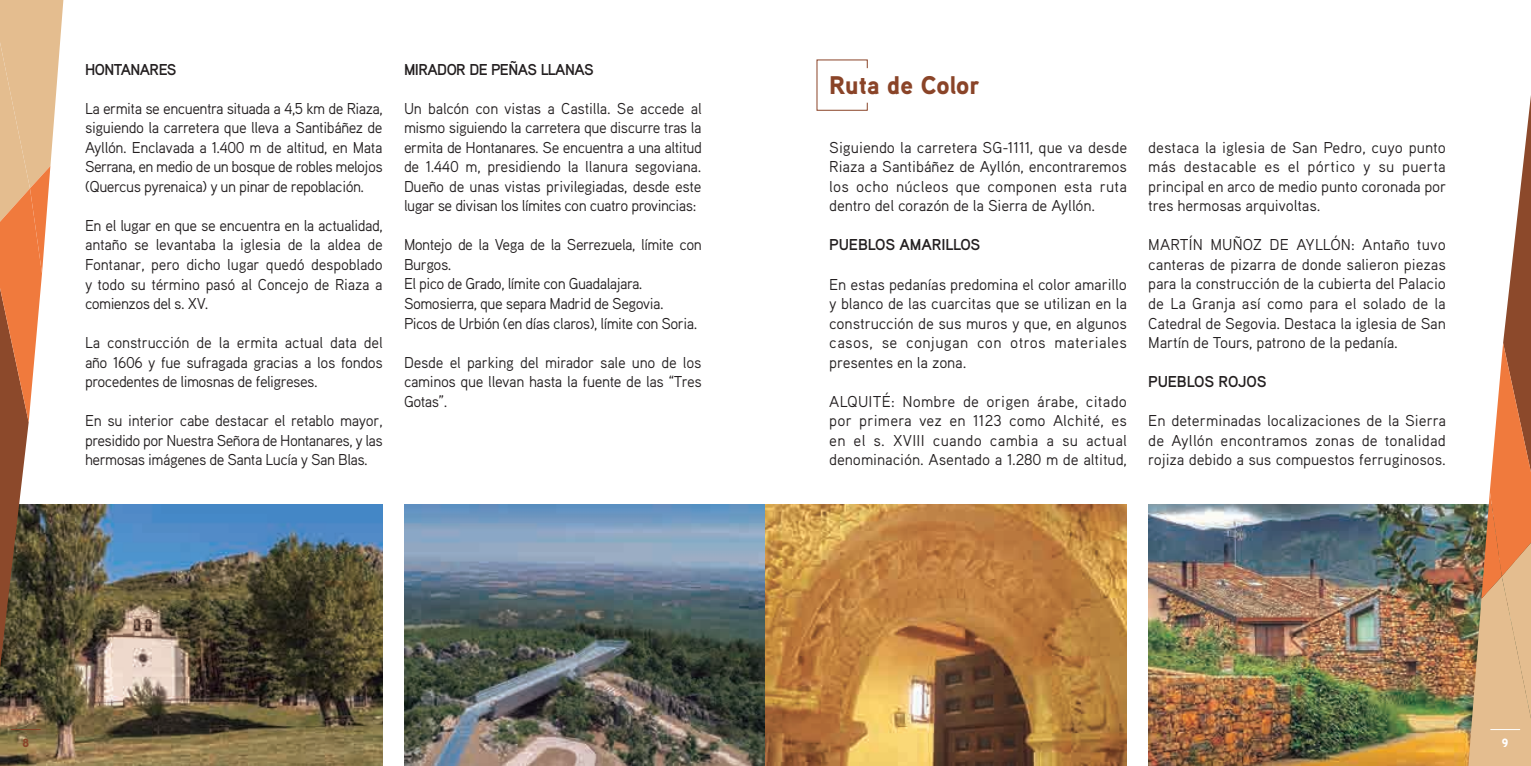
<style>
.page{position:relative;width:1531px;height:766px;background:#fff}
.page>*{position:absolute;margin:0;border:0;box-sizing:border-box;transform-origin:0 0}
.t1{font:900 25.5px "Aaux Pro";color:#8a4428}
.t2{font:15.75px/19.5px "Aaux Pro";letter-spacing:-.025em;color:#231f20;text-align:justify}
.t3{font:700 15.75px "Aaux Pro";letter-spacing:-.035em;color:#231f20}
.t4{font:700 15.75px "Aaux Pro";letter-spacing:-.01em;color:#231f20}
.t5{font:900 12px "Aaux Pro";color:#8a4428}
.t6{font:900 12px "Aaux Pro";color:#fff}
</style>
<div class="page">
<svg style="left:816px;top:59px;width:52px;height:52px"></svg>
<img style="left:64px;top:504px;width:319px;height:261px">
<img style="left:404px;top:504px;width:723px;height:261px">
<img style="left:1148px;top:504px;width:319px;height:261px">
<svg style="left:0;top:0;width:64px;height:765px"></svg>
<svg style="left:1467px;top:95px;width:64px;height:670px"></svg>
<hr style="left:11px;top:729px;width:30px;height:1px;background:#8a4428">
<hr style="left:1490px;top:729px;width:30px;height:1px;background:#fff">
<p class="t3" style="left:85px;top:59px;width:93px">HONTANARES</p>
<p class="t2" style="left:85px;top:98px;width:299px">La ermita se encuentra situada a 4,5 km de Riaza, siguiendo la carretera que lleva a Santibáñez de Ayllón. Enclavada a 1.400 m de altitud, en Mata Serrana, en medio de un bosque de robles melojos (Quercus pyrenaica) y un pinar de repoblación.</p>
<p class="t2" style="left:85px;top:215px;width:299px">En el lugar en que se encuentra en la actualidad, antaño se levantaba la iglesia de la aldea de Fontanar, pero dicho lugar quedó despoblado y todo su término pasó al Concejo de Riaza a comienzos del s. XV.</p>
<p class="t2" style="left:85px;top:332px;width:299px">La construcción de la ermita actual data del año 1606 y fue sufragada gracias a los fondos procedentes de limosnas de feligreses.</p>
<p class="t2" style="left:85px;top:410px;width:299px">En su interior cabe destacar el retablo mayor, presidido por Nuestra Señora de Hontanares, y las hermosas imágenes de Santa Lucía y San Blas.</p>
<p class="t3" style="left:404px;top:59px;width:191px">MIRADOR DE PEÑAS LLANAS</p>
<p class="t2" style="left:404px;top:98px;width:299px">Un balcón con vistas a Castilla. Se accede al mismo siguiendo la carretera que discurre tras la ermita de Hontanares. Se encuentra a una altitud de 1.440 m, presidiendo la llanura segoviana.<br>Dueño de unas vistas privilegiadas, desde este lugar se divisan los límites con cuatro provincias:</p>
<p class="t2" style="left:404px;top:235px;width:299px;text-align:left">Montejo de la Vega de la Serrezuela, límite con Burgos.<br>El pico de Grado, límite con Guadalajara.<br>Somosierra, que separa Madrid de Segovia.<br>Picos de Urbión (en días claros), límite con Soria.</p>
<p class="t2" style="left:404px;top:352px;width:299px">Desde el parking del mirador sale uno de los caminos que llevan hasta la fuente de las “Tres Gotas”.</p>
<h1 class="t1" style="left:829px;top:69px;width:152px">Ruta de Color</h1>
<p class="t2" style="left:829px;top:137px;width:299px">Siguiendo la carretera SG-1111, que va desde Riaza a Santibáñez de Ayllón, encontraremos los ocho núcleos que componen esta ruta dentro del corazón de la Sierra de Ayllón.</p>
<p class="t4" style="left:829px;top:235px;width:153px">PUEBLOS AMARILLOS</p>
<p class="t2" style="left:829px;top:274px;width:299px">En estas pedanías predomina el color amarillo y blanco de las cuarcitas que se utilizan en la construcción de sus muros y que, en algunos casos, se conjugan con otros materiales presentes en la zona.</p>
<p class="t2" style="left:829px;top:391px;width:299px">ALQUITÉ: Nombre de origen árabe, citado por primera vez en 1123 como Alchité, es en el s. XVIII cuando cambia a su actual denominación. Asentado a 1.280 m de altitud,</p>
<p class="t2" style="left:1148px;top:137px;width:300px">destaca la iglesia de San Pedro, cuyo punto más destacable es el pórtico y su puerta principal en arco de medio punto coronada por tres hermosas arquivoltas.</p>
<p class="t2" style="left:1148px;top:235px;width:299px">MARTÍN MUÑOZ DE AYLLÓN: Antaño tuvo canteras de pizarra de donde salieron piezas para la construcción de la cubierta del Palacio de La Granja así como para el solado de la Catedral de Segovia. Destaca la iglesia de San Martín de Tours, patrono de la pedanía.</p>
<p class="t4" style="left:1148px;top:371px;width:120px">PUEBLOS ROJOS</p>
<p class="t2" style="left:1148px;top:410px;width:299px">En determinadas localizaciones de la Sierra de Ayllón encontramos zonas de tonalidad rojiza debido a sus compuestos ferruginosos.</p>
<p class="t5" style="left:22px;top:734px;width:8px">8</p>
<p class="t6" style="left:1502px;top:734px;width:8px">9</p>
</div>
